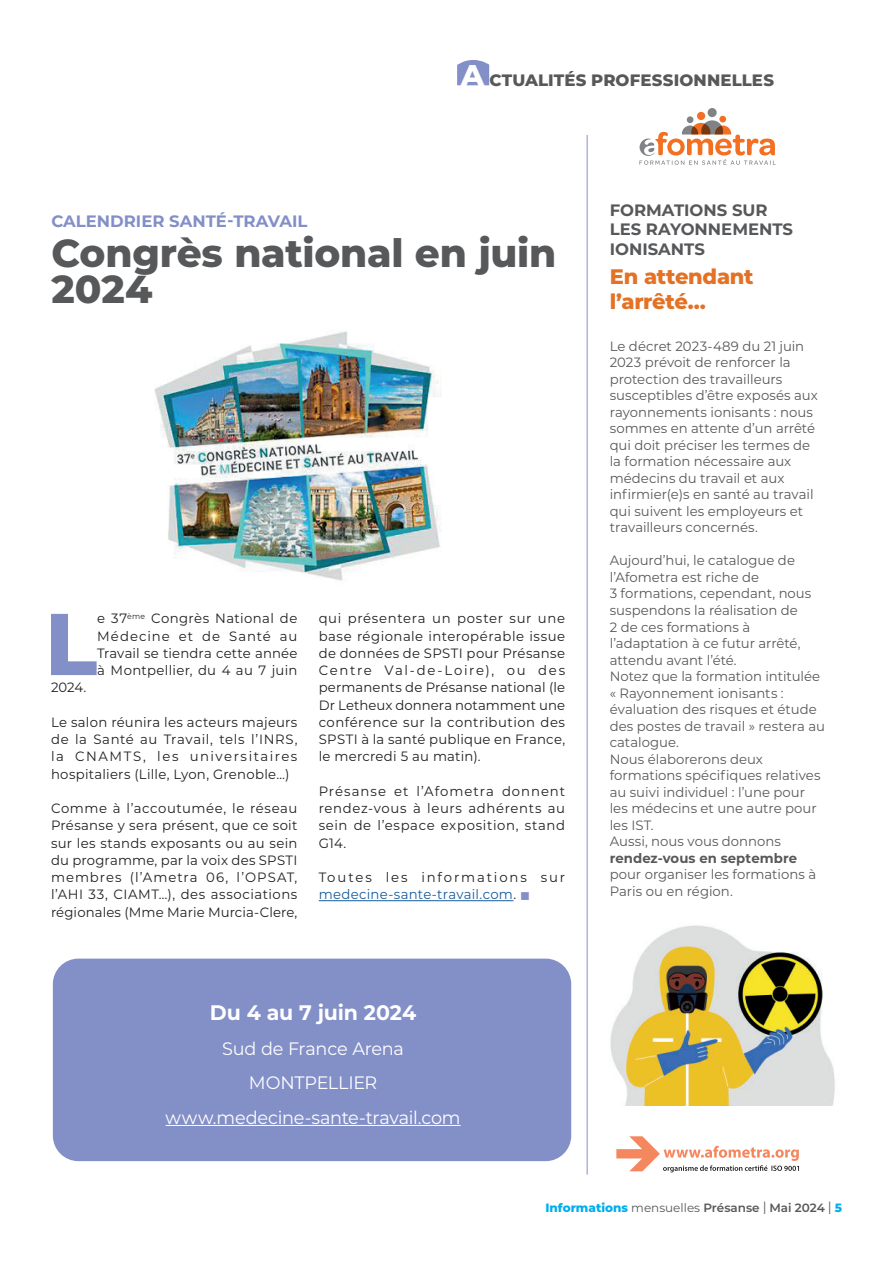
<style>
.page{position:relative;width:893px;height:1263px;background:#fff}
.page>*{position:absolute;margin:0;border:0;box-sizing:border-box;transform-origin:0 0}
.t1{font:800 87.45px "Montserrat";color:#838fc7}
.t2{font:800 39px/36px "Montserrat";letter-spacing:-.005em;color:#57585a}
.t3{font:800 21px/25.2px "Montserrat";letter-spacing:-.01em;color:#e47225}
.t4{font:700 21px "Montserrat";letter-spacing:-.01em;color:#fff}
.t5{font:18px/34.5px "Montserrat";letter-spacing:-.01em;color:#fff;text-align:center}
.t6{font:700 16.5px/19.5px "Montserrat";color:#57585a}
.t7{font:800 16.5px "Montserrat";letter-spacing:.01em;color:#57585a}
.t8{font:700 16.5px "Montserrat";color:#838fc7}
.t9{font:13.5px/17.2px "Montserrat";letter-spacing:.025em;color:#231f20;text-align:justify}
.t10{font:13.5px/16.5px "Montserrat";color:#57585a}
.t11{font:13.5px/17.2px "Montserrat";letter-spacing:.075em;color:#175d9e}
.t12{font:700 13.5px "Montserrat";letter-spacing:.005em;color:#57585a}
.t13{font:600 12px "Montserrat";color:#57585a}
.s1{font-size:30px;color:#fff}
.s2{color:#231f20}
.s3{color:#838fc7}
.s4{font-weight:800;color:#00aeef}
.s5{font-weight:400}
.s6{font-weight:400;font-size:16.8px}
</style>
<div class="page">
<svg style="left:457px;top:60px;width:32px;height:25px"></svg>
<hr style="left:319px;top:900px;width:194px;height:1px;background:#175d9e">
<svg style="left:616px;top:1136px;width:183px;height:36px"></svg>
<div style="left:687px;top:116px;width:6px;height:7px;background:#808285;border-radius:50%"></div>
<div style="left:719px;top:116px;width:7px;height:6px;background:#f36f21;border-radius:50%"></div>
<div style="left:697px;top:112px;width:8px;height:8px;background:#f36f21;border-radius:50%"></div>
<div style="left:708px;top:108px;width:9px;height:9px;background:#808285;border-radius:50%"></div>
<svg style="left:639px;top:120px;width:137px;height:45px"></svg>
<img style="left:610px;top:925px;width:225px;height:180px">
<hr style="left:587px;top:135px;width:1px;height:1040px;background:#838fc7">
<img style="left:154px;top:331px;width:287px;height:250px">
<div style="left:53px;top:959px;width:518px;height:202px;background:#838fc7;border-radius:26px"></div>
<hr style="left:166px;top:1125px;width:295px;height:1px;background:#fff">
<p class="t7" style="left:461px;top:70px;width:315px"><span class="s1">A</span> CTUALITÉS PROFESSIONNELLES</p>
<p class="t8" style="left:51px;top:212px;width:258px">CALENDRIER SANTÉ-TRAVAIL</p>
<h2 class="t2" style="left:51px;top:237px;width:507px">Congrès national en juin<br>2024</h2>
<h1 class="t1" style="left:45px;top:605px;width:54px">L</h1>
<p class="t9" style="left:97px;top:611px;width:202px">e 37<sup>ème</sup> Congrès National de Médecine et de Santé au Travail se tiendra cette année à Montpellier, du 4 au 7 juin</p>
<p class="t9" style="left:51px;top:680px;width:37px">2024.</p>
<p class="t9" style="left:51px;top:714px;width:248px">Le salon réunira les acteurs majeurs de la Santé au Travail, tels l’INRS, la CNAMTS, les universitaires hospitaliers (Lille, Lyon, Grenoble…)</p>
<p class="t9" style="left:51px;top:801px;width:248px">Comme à l’accoutumée, le réseau Présanse y sera présent, que ce soit sur les stands exposants ou au sein du programme, par la voix des SPSTI membres (l’Ametra 06, l’OPSAT, l’AHI 33, CIAMT…), des associations régionales (Mme Marie Murcia-Clere,</p>
<p class="t9" style="left:319px;top:611px;width:248px">qui présentera un poster sur une base régionale interopérable issue de données de SPSTI pour Présanse Centre Val-de-Loire), ou des permanents de Présanse national (le Dr Letheux donnera notamment une conférence sur la contribution des SPSTI à la santé publique en France, le mercredi 5 au matin).</p>
<p class="t9" style="left:319px;top:783px;width:248px">Présanse et l’Afometra donnent rendez-vous à leurs adhérents au sein de l’espace exposition, stand G14.</p>
<p class="t11" style="left:319px;top:870px;width:248px"><span class="s2">Toutes les informations sur </span>medecine-sante-travail.com<span class="s2">.</span> <span class="s3">■</span></p>
<h3 class="t4" style="left:210px;top:1001px;width:208px">Du 4 au 7 juin 2024</h3>
<h3 class="t5" style="left:166px;top:1032px;width:296px">Sud de France Arena<br>MONTPELLIER www.medecine-sante-travail.com</h3>
<p class="t6" style="left:610px;top:200px;width:185px">FORMATIONS SUR<br>LES RAYONNEMENTS<br>IONISANTS</p>
<h3 class="t3" style="left:610px;top:265px;width:145px">En attendant l’arrêté…</h3>
<p class="t10" style="left:610px;top:339px;width:210px">Le décret 2023-489 du 21 juin<br>2023 prévoit de renforcer la protection des travailleurs susceptibles d’être exposés aux rayonnements ionisants : nous sommes en attente d’un arrêté qui doit préciser les termes de la formation nécessaire aux médecins du travail et aux infirmier(e)s en santé au travail qui suivent les employeurs et travailleurs concernés.</p>
<p class="t10" style="left:610px;top:553px;width:217px">Aujourd’hui, le catalogue de l’Afometra est riche de<br>3 formations, cependant, nous suspendons la réalisation de<br>2 de ces formations à l’adaptation à ce futur arrêté, attendu avant l’été.<br>Notez que la formation intitulée « Rayonnement ionisants : évaluation des risques et étude des postes de travail » restera au catalogue.<br>Nous élaborerons deux formations spécifiques relatives au suivi individuel : l’une pour les médecins et une autre pour les IST.<br>Aussi, nous vous donnons</p>
<p class="t12" style="left:610px;top:850px;width:189px">rendez-vous en septembre</p>
<p class="t10" style="left:610px;top:867px;width:208px">pour organiser les formations à<br>Paris ou en région.</p>
<p class="t13" style="left:545px;top:1201px;width:298px"><span class="s4">Informations</span> <span class="s5">mensuelles</span> Présanse <span class="s6">l</span> Mai 2024 <span class="s6">l</span> <span class="s4">5</span></p>
</div>
